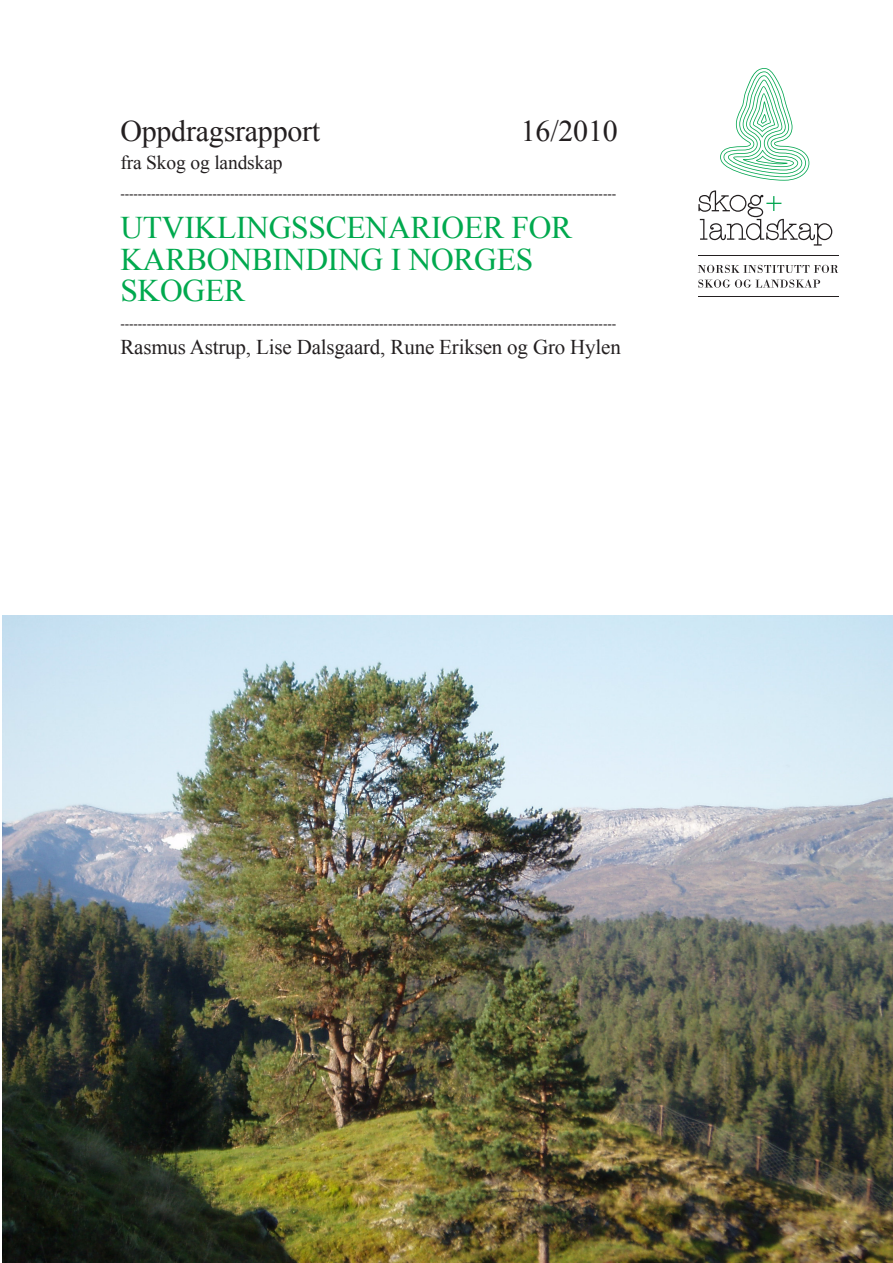
<style>
.page{position:relative;width:893px;height:1263px;background:#fff}
.page>*{position:absolute;margin:0;border:0;box-sizing:border-box;transform-origin:0 0}
.t1{font:31.5px/31.5px "Times New Roman";letter-spacing:-.01em;color:#00a94e}
.t2{font:30px "Times New Roman";letter-spacing:-.01em;color:#231f20}
.t3{font:21px "Times New Roman";letter-spacing:-.01em;color:#231f20}
.t4{font:19.5px "Times New Roman";letter-spacing:-.01em;color:#231f20}
.t5{font:13.5px "Times New Roman";color:#231f20}
</style>
<div class="page">
<svg style="left:698px;top:265px;width:140px;height:8px"></svg>
<svg style="left:698px;top:279px;width:122px;height:9px"></svg>
<svg style="left:698px;top:296px;width:140px;height:1px"></svg>
<svg style="left:698px;top:255px;width:140px;height:1px"></svg>
<svg style="left:698px;top:190px;width:134px;height:56px"></svg>
<svg style="left:720px;top:68px;width:89px;height:113px"></svg>
<img style="left:2px;top:615px;width:891px;height:648px">
<p class="t2" style="left:120px;top:110px;width:201px">Oppdragsrapport</p>
<p class="t2" style="left:521px;top:110px;width:98px">16/2010</p>
<p class="t4" style="left:120px;top:149px;width:164px">fra Skog og landskap</p>
<p class="t5" style="left:120px;top:184px;width:497px">-----------------------------------------------------------------------------------------------------------------</p>
<p class="t1" style="left:120px;top:211px;width:453px">UTVIKLINGSSCENARIOER FOR<br>KARBONBINDING I NORGES<br>SKOGER</p>
<p class="t5" style="left:120px;top:314px;width:497px">-----------------------------------------------------------------------------------------------------------------</p>
<p class="t3" style="left:120px;top:332px;width:502px">Rasmus Astrup, Lise Dalsgaard, Rune Eriksen og Gro Hylen</p>
</div>
